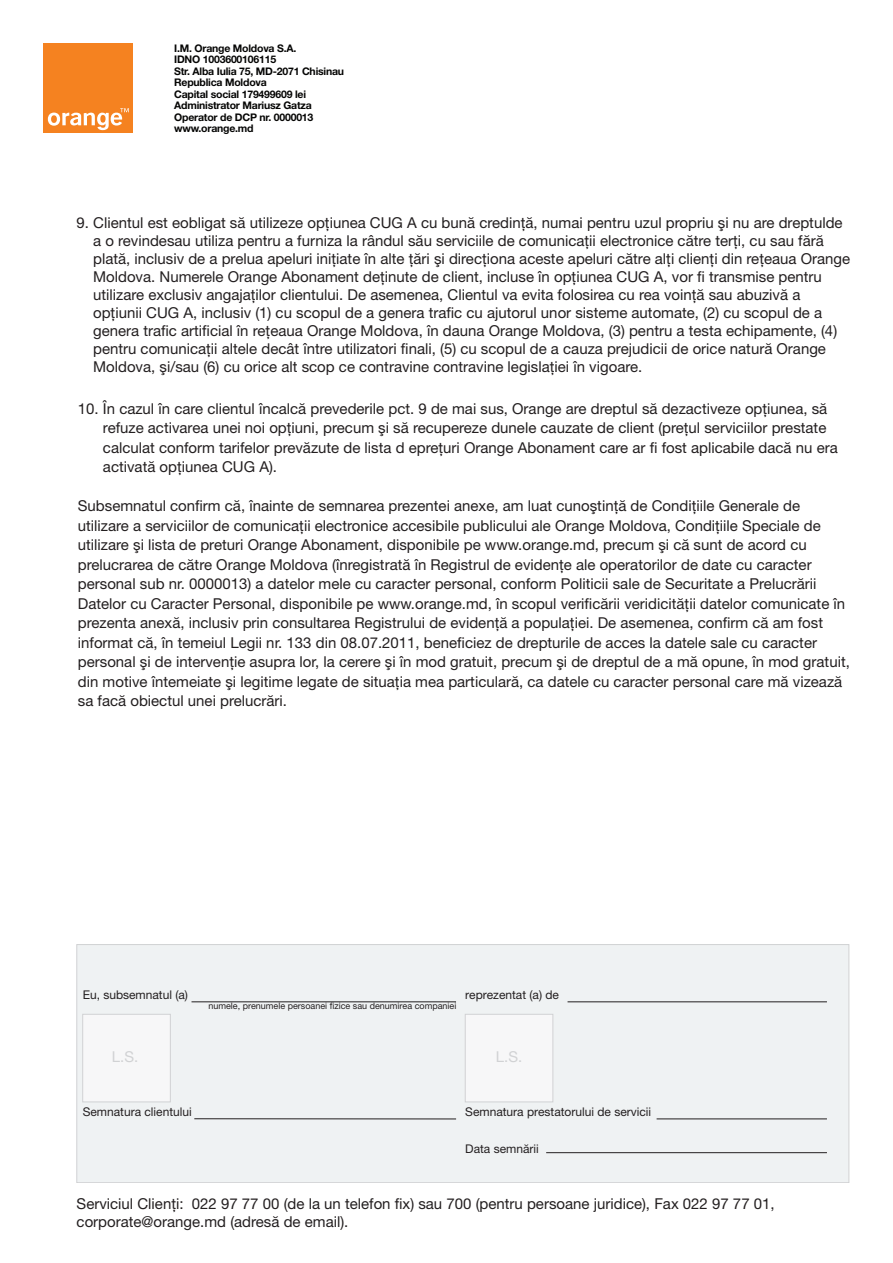
<style>
.page{position:relative;width:893px;height:1263px;background:#fff}
.page>*{position:absolute;margin:0;border:0;box-sizing:border-box;transform-origin:0 0}
.t1{font:15px/19.5px "Helvetica Neue LT Pro";color:#231f20}
.t2{font:15px "Helvetica Neue LT Pro";color:#d1d2d4}
.t3{font:12px "Helvetica Neue LT Pro";color:#231f20}
.t4{font:700 10.5px/11.6px "Helvetica Neue LT Pro";letter-spacing:-.02em;color:#050504}
.t5{font:9px "Helvetica Neue LT Pro";color:#231f20}
</style>
<div class="page">
<div style="left:43px;top:44px;width:89px;height:89px;background:#f58220"></div>
<svg style="left:48px;top:108px;width:81px;height:22px"></svg>
<div style="left:76px;top:944px;width:773px;height:239px;background:#eff2f3;border:1px solid #d1d2d4"></div>
<div style="left:465px;top:1014px;width:88px;height:88px;background:#f7f7f8;border:1px solid #d1d2d4"></div>
<div style="left:82px;top:1014px;width:89px;height:88px;background:#f7f7f8;border:1px solid #d1d2d4"></div>
<hr style="left:657px;top:1118px;width:170px;height:1px;background:#231f20">
<hr style="left:192px;top:1001px;width:264px;height:1px;background:#231f20">
<hr style="left:567px;top:1001px;width:260px;height:1px;background:#231f20">
<hr style="left:194px;top:1118px;width:262px;height:1px;background:#231f20">
<hr style="left:546px;top:1152px;width:281px;height:1px;background:#231f20">
<p class="t4" style="left:174px;top:42px;width:171px">I.M. Orange Moldova S.A.<br>IDNO 1003600106115<br>Str. Alba Iulia 75, MD-2071 Chisinau<br>Republica Moldova<br>Capital social 179499609 lei<br>Administrator Mariusz Gatza<br>Operator de DCP nr. 0000013 www.orange.md</p>
<p class="t1" style="left:93px;top:214px;width:759px;line-height:18px;text-indent:-17px">9. Clientul est eobligat să utilizeze opţiunea CUG A cu bună credinţă, numai pentru uzul propriu şi nu are dreptulde a o revindesau utiliza pentru a furniza la rândul său serviciile de comunicaţii electronice către terţi, cu sau fără plată, inclusiv de a prelua apeluri iniţiate în alte ţări şi direcţiona aceste apeluri către alţi clienţi din reţeaua Orange Moldova. Numerele Orange Abonament deţinute de client, incluse în opţiunea CUG A, vor fi transmise pentru utilizare exclusiv angajaţilor clientului. De asemenea, Clientul va evita folosirea cu rea voinţă sau abuzivă a opţiunii CUG A, inclusiv (1) cu scopul de a genera trafic cu ajutorul unor sisteme automate, (2) cu scopul de a genera trafic artificial în reţeaua Orange Moldova, în dauna Orange Moldova, (3) pentru a testa echipamente, (4) pentru comunicaţii altele decât între utilizatori finali, (5) cu scopul de a cauza prejudicii de orice natură Orange Moldova, şi/sau (6) cu orice alt scop ce contravine contravine legislaţiei în vigoare.</p>
<p class="t1" style="left:103px;top:398px;width:736px;text-indent:-25px">10. În cazul în care clientul încalcă prevederile pct. 9 de mai sus, Orange are dreptul să dezactiveze opţiunea, să refuze activarea unei noi opţiuni, precum şi să recupereze dunele cauzate de client (preţul serviciilor prestate calculat conform tarifelor prevăzute de lista d epreţuri Orange Abonament care ar fi fost aplicabile dacă nu era activată opţiunea CUG A).</p>
<p class="t1" style="left:78px;top:496px;width:773px">Subsemnatul confirm că, înainte de semnarea prezentei anexe, am luat cunoştinţă de Condițiile Generale de utilizare a serviciilor de comunicații electronice accesibile publicului ale Orange Moldova, Condițiile Speciale de utilizare şi lista de preturi Orange Abonament, disponibile pe www.orange.md, precum şi că sunt de acord cu prelucrarea de către Orange Moldova (înregistrată în Registrul de evidenţe ale operatorilor de date cu caracter personal sub nr. 0000013) a datelor mele cu caracter personal, conform Politicii sale de Securitate a Prelucrării Datelor cu Caracter Personal, disponibile pe www.orange.md, în scopul verificării veridicităţii datelor comunicate în prezenta anexă, inclusiv prin consultarea Registrului de evidenţă a populației. De asemenea, confirm că am fost informat că, în temeiul Legii nr. 133 din 08.07.2011, beneficiez de drepturile de acces la datele sale cu caracter personal şi de intervenție asupra lor, la cerere şi în mod gratuit, precum şi de dreptul de a mă opune, în mod gratuit, din motive întemeiate şi legitime legate de situația mea particulară, ca datele cu caracter personal care mă vizează sa facă obiectul unei prelucrări.</p>
<p class="t3" style="left:83px;top:988px;width:107px">Eu, subsemnatul (a)</p>
<p class="t5" style="left:208px;top:1000px;width:250px">numele, prenumele persoanei fizice sau denumirea companiei</p>
<p class="t3" style="left:465px;top:988px;width:95px">reprezentat (a) de</p>
<p class="t2" style="left:112px;top:1047px;width:28px">L.S.</p>
<p class="t2" style="left:496px;top:1047px;width:28px">L.S.</p>
<p class="t3" style="left:83px;top:1105px;width:111px">Semnatura clientului</p>
<p class="t3" style="left:465px;top:1105px;width:188px">Semnatura prestatorului de servicii</p>
<p class="t3" style="left:465px;top:1141px;width:75px">Data semnării</p>
<p class="t1" style="left:77px;top:1195px;width:699px;line-height:18px">Serviciul Clienți: 022 97 77 00 (de la un telefon fix) sau 700 (pentru persoane juridice), Fax 022 97 77 01, corporate@orange.md (adresă de email).</p>
</div>
